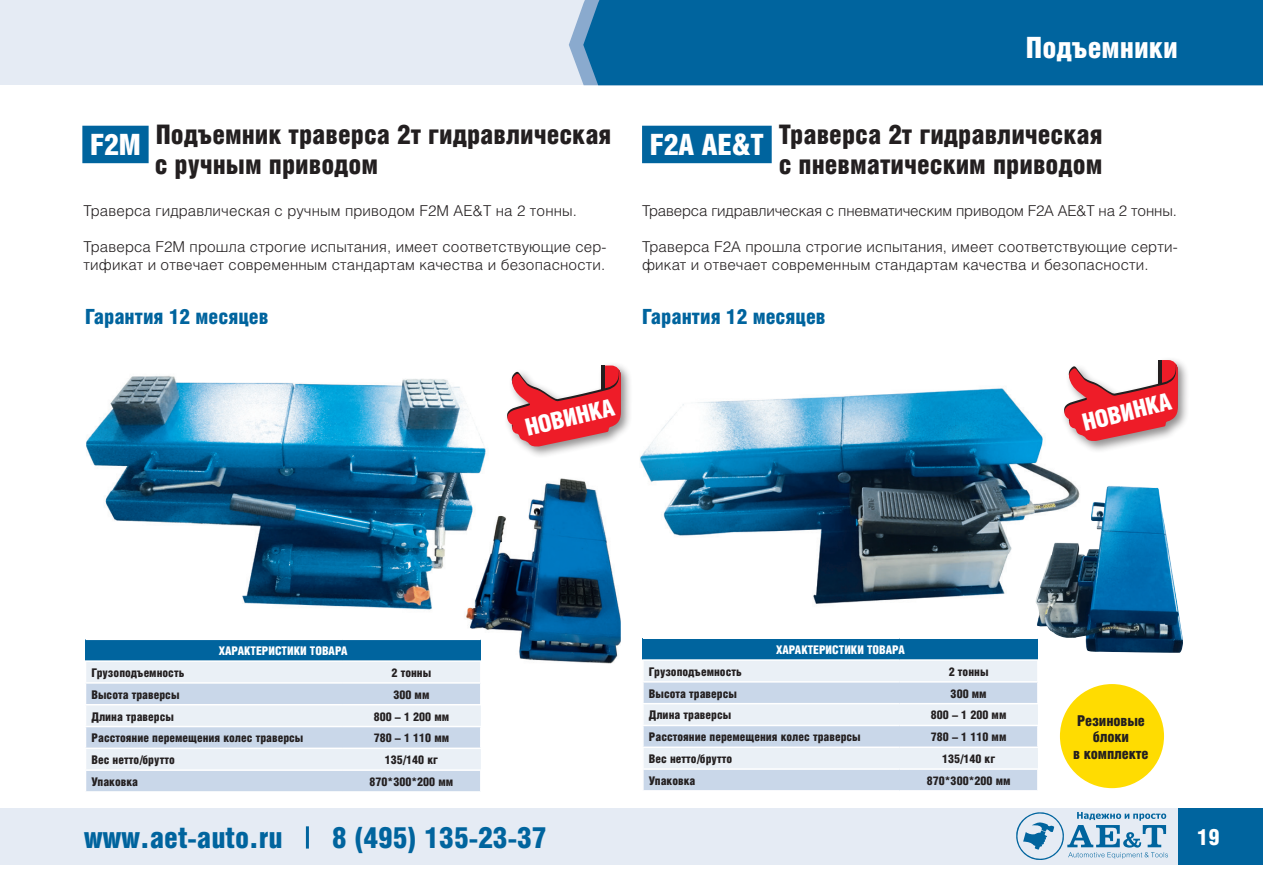
<style>
.page{position:relative;width:1263px;height:893px;background:#fff}
.page>*{position:absolute;margin:0;border:0;box-sizing:border-box;transform-origin:0 0}
.t1{font:900 29.4px "Helios Cond";color:#00649e}
.t2{font:900 29.4px "Helios Cond";color:#fff}
.синий_заголовок{font:900 27px/30px "Helios Cond";color:#231f20;text-align:right}
.t3{font:900 24px "Helios Cond";color:#fff}
.t4{font:900 22.5px "Helios Cond";color:#fff}
.синий_заголовок-2{font:900 21px "Helios Cond";color:#00649e}
.t5{font:300 15px/18px "Helios";letter-spacing:.01em;color:#231f20}
.t6{font:300 15px "Helios";letter-spacing:-.01em;color:#231f20}
.t7{font:900 15px/16.5px "Helios Cond";letter-spacing:-.01em;color:#231f20;text-align:center}
.t8{font:900 12px "Helios Cond";color:#231f20}
.синий_заголовок-3{font:900 12px "Helios Cond";color:#fff}
.s1{font-size:29.4px;color:#fff}
</style>
<div class="page">
<div style="left:0;top:808px;width:1219px;height:56px;background:#e5ebf4"></div>
<div style="left:1178px;top:808px;width:85px;height:56px;background:#00649e"></div>
<hr style="left:306px;top:826px;width:3px;height:23px;background:#00649e">
<div style="left:0;top:0;width:1263px;height:85px;background:#e5ebf4"></div>
<svg style="left:569px;top:5px;width:14px;height:78px"></svg>
<div style="left:583px;top:0;width:680px;height:85px;background:#00649e"></div>
<svg style="left:1016px;top:812px;width:152px;height:48px"></svg>
<img style="left:86px;top:375px;width:400px;height:235px">
<img style="left:463px;top:478px;width:158px;height:186px">
<img style="left:640px;top:388px;width:435px;height:216px">
<img style="left:1035px;top:486px;width:148px;height:167px">
<div style="left:85px;top:639px;width:396px;height:22px;background:#00649e"></div>
<hr style="left:342px;top:660px;width:140px;height:2px;background:#fff">
<hr style="left:480px;top:662px;width:2px;height:20px;background:#fff">
<hr style="left:85px;top:639px;width:257px;height:1px;background:#fff">
<hr style="left:342px;top:639px;width:139px;height:1px;background:#fff">
<hr style="left:85px;top:660px;width:257px;height:2px;background:#fff">
<svg style="left:86px;top:662px;width:395px;height:129px;background:#dbe4f0"></svg>
<hr style="left:85px;top:748px;width:257px;height:1px;background:#fff">
<hr style="left:342px;top:748px;width:140px;height:1px;background:#fff">
<hr style="left:85px;top:769px;width:257px;height:2px;background:#fff">
<hr style="left:342px;top:769px;width:140px;height:2px;background:#fff">
<div style="left:643px;top:638px;width:395px;height:22px;background:#00649e"></div>
<svg style="left:644px;top:661px;width:394px;height:129px;background:#d9e3ef"></svg>
<hr style="left:899px;top:659px;width:140px;height:2px;background:#fff">
<hr style="left:1037px;top:661px;width:2px;height:20px;background:#fff">
<hr style="left:642px;top:681px;width:257px;height:2px;background:#fff">
<hr style="left:899px;top:681px;width:140px;height:2px;background:#fff">
<hr style="left:1037px;top:683px;width:2px;height:20px;background:#fff">
<hr style="left:1037px;top:726px;width:2px;height:20px;background:#fff">
<hr style="left:1037px;top:770px;width:2px;height:20px;background:#fff">
<hr style="left:643px;top:637px;width:256px;height:2px;background:#fff">
<hr style="left:899px;top:637px;width:139px;height:2px;background:#fff">
<hr style="left:642px;top:659px;width:257px;height:2px;background:#fff">
<hr style="left:642px;top:703px;width:257px;height:1px;background:#fff">
<hr style="left:899px;top:703px;width:140px;height:1px;background:#fff">
<hr style="left:642px;top:725px;width:257px;height:1px;background:#fff">
<hr style="left:899px;top:725px;width:140px;height:1px;background:#fff">
<hr style="left:642px;top:746px;width:257px;height:2px;background:#fff">
<hr style="left:899px;top:746px;width:140px;height:2px;background:#fff">
<hr style="left:642px;top:768px;width:257px;height:2px;background:#fff">
<hr style="left:899px;top:768px;width:140px;height:2px;background:#fff">
<div style="left:82px;top:126px;width:67px;height:37px;background:#00649e"></div>
<div style="left:642px;top:126px;width:130px;height:37px;background:#00649e"></div>
<div style="left:1060px;top:356px;width:130px;height:97px;background:#231f20;opacity:.5"></div>
<svg style="left:1062px;top:360px;width:116px;height:81px"></svg>
<div style="left:504px;top:361px;width:129px;height:98px;background:#231f20;opacity:.5"></div>
<svg style="left:505px;top:365px;width:116px;height:82px"></svg>
<div style="left:1060px;top:684px;width:104px;height:104px;background:#ffdc01;border-radius:50%"></div>
<p class="синий_заголовок" style="left:90px;top:119px;width:523px"><span class="s1">F2M</span> Подъемник траверса 2т гидравлическая</p>
<p class="синий_заголовок" style="left:155px;top:149px;width:225px">c ручным приводом</p>
<p class="t5" style="left:83px;top:201px;width:495px">Траверса гидравлическая c ручным приводом F2M AE&amp;T на 2 тонны.</p>
<p class="t5" style="left:83px;top:237px;width:524px">Траверса F2M прошла строгие испытания, имеет соответствующие сер&shy;тификат и отвечает современным стандартам качества и безопасности.</p>
<p class="синий_заголовок-2" style="left:85px;top:305px;width:185px">Гарантия 12 месяцев</p>
<h1 class="t2" style="left:1026px;top:31px;width:154px">Подъемники</h1>
<p class="синий_заголовок" style="left:650px;top:119px;width:454px"><span class="s1">F2A AE&amp;T</span> Траверса 2т гидравлическая c пневматическим приводом</p>
<p class="t6" style="left:642px;top:202px;width:536px">Траверса гидравлическая c пневматическим приводом F2A AE&amp;T на 2 тонны.</p>
<p class="t5" style="left:642px;top:237px;width:537px">Траверса F2A прошла строгие испытания, имеет соответствующие серти&shy;фикат и отвечает современным стандартам качества и безопасности.</p>
<p class="синий_заголовок-2" style="left:642px;top:305px;width:185px">Гарантия 12 месяцев</p>
<p class="t3" style="left:522px;top:415px;width:92px;rotate:-14deg">НОВИНКА</p>
<p class="t3" style="left:1079px;top:409px;width:92px;rotate:-14deg">НОВИНКА</p>
<p class="синий_заголовок-3" style="left:219px;top:644px;width:130px">ХАРАКТЕРИСТИКИ ТОВАРА</p>
<p class="t8" style="left:91px;top:666px;width:94px">Грузоподъемность</p>
<p class="t8" style="left:392px;top:666px;width:41px">2 тонны</p>
<p class="t8" style="left:91px;top:688px;width:90px">Высота траверсы</p>
<p class="t8" style="left:393px;top:688px;width:38px">300 мм</p>
<p class="t8" style="left:91px;top:709px;width:84px">Длина траверсы</p>
<p class="t8" style="left:374px;top:709px;width:77px">800 – 1 200 мм</p>
<p class="t8" style="left:91px;top:731px;width:213px">Расстояние перемещения колес траверсы</p>
<p class="t8" style="left:374px;top:731px;width:77px">780 – 1 110 мм</p>
<p class="t8" style="left:91px;top:753px;width:85px">Вес нетто/брутто</p>
<p class="t8" style="left:385px;top:753px;width:55px">135/140 кг</p>
<p class="t8" style="left:91px;top:775px;width:48px">Упаковка</p>
<p class="t8" style="left:370px;top:775px;width:85px">870*300*200 мм</p>
<p class="синий_заголовок-3" style="left:776px;top:643px;width:130px">ХАРАКТЕРИСТИКИ ТОВАРА</p>
<p class="t8" style="left:649px;top:665px;width:94px">Грузоподъемность</p>
<p class="t8" style="left:949px;top:665px;width:41px">2 тонны</p>
<p class="t8" style="left:649px;top:686px;width:90px">Высота траверсы</p>
<p class="t8" style="left:951px;top:686px;width:38px">300 мм</p>
<p class="t8" style="left:649px;top:708px;width:84px">Длина траверсы</p>
<p class="t8" style="left:931px;top:708px;width:77px">800 – 1 200 мм</p>
<p class="t8" style="left:649px;top:730px;width:213px">Расстояние перемещения колес траверсы</p>
<p class="t8" style="left:931px;top:730px;width:77px">780 – 1 110 мм</p>
<p class="t8" style="left:649px;top:752px;width:85px">Вес нетто/брутто</p>
<p class="t8" style="left:942px;top:752px;width:55px">135/140 кг</p>
<p class="t8" style="left:649px;top:774px;width:48px">Упаковка</p>
<p class="t8" style="left:927px;top:774px;width:85px">870*300*200 мм</p>
<p class="t7" style="left:1077px;top:712px;width:69px">Резиновые блоки</p>
<p class="t7" style="left:1073px;top:745px;width:77px">в комплекте</p>
<h1 class="t1" style="left:84px;top:820px;width:200px">www.aet-auto.ru</h1>
<h1 class="t1" style="left:332px;top:820px;width:216px">8 (495) 135-23-37</h1>
<h3 class="t4" style="left:1197px;top:824px;width:24px">19</h3>
</div>
